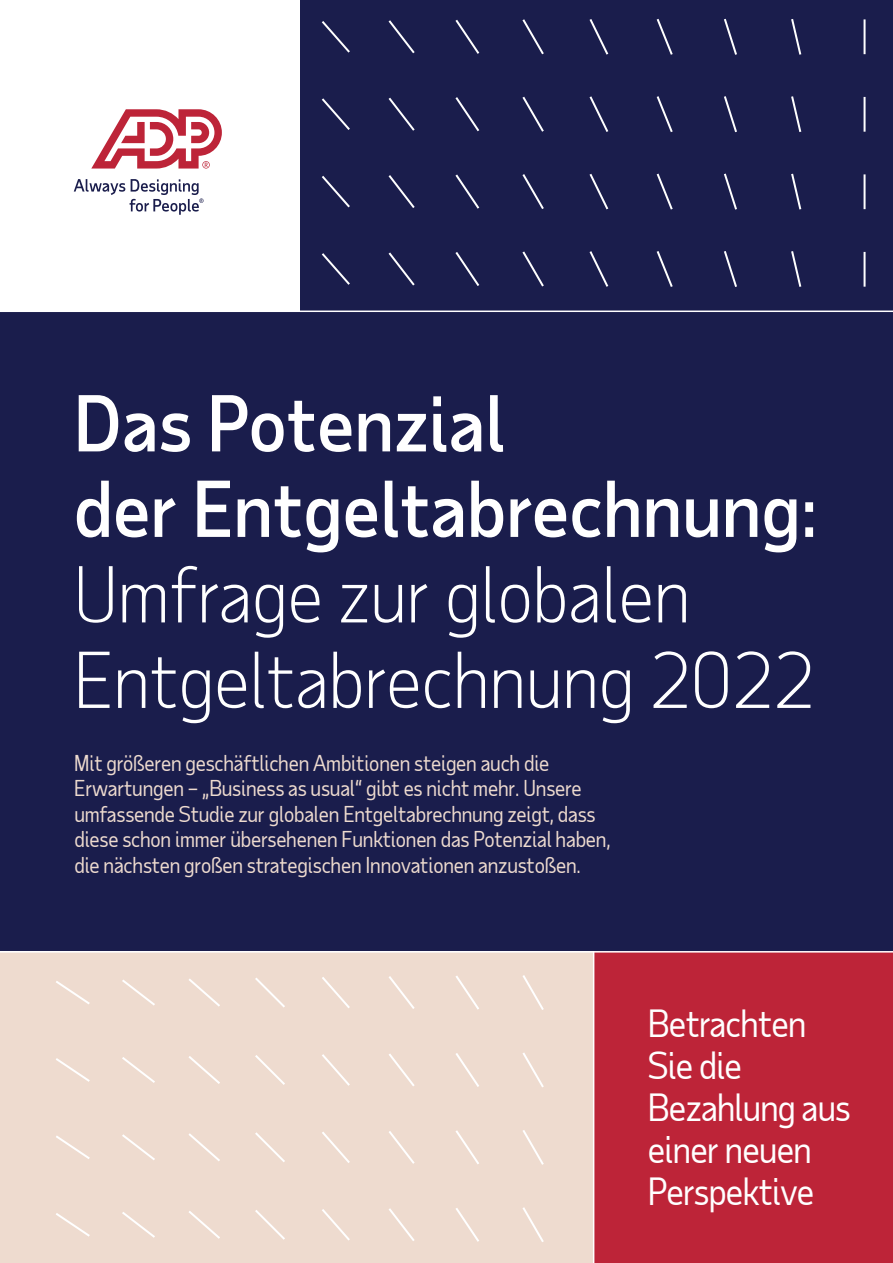
<style>
.page{position:relative;width:893px;height:1263px;background:#1a1d4c}
.page>*{position:absolute;margin:0;border:0;box-sizing:border-box;transform-origin:0 0}
.Main_Heading_-_48pt{font:300 75px/85.5px "Taub Sans";color:#fff}
.Sub_Heading_-_24pt{font:36px/42px "Taub Sans";letter-spacing:-.02em;color:#fff}
.Quote___18pt{font:21px/25.5px "Taub Sans";letter-spacing:-.01em;color:#eedbcf}
.s1{font-weight:500}
</style>
<div class="page">
<div style="left:0;top:952px;width:594px;height:311px;background:#eedbcf"></div>
<svg style="left:299px;top:19px;width:566px;height:268px"></svg>
<div style="left:0;top:0;width:299px;height:311px;background:#fff"></div>
<svg style="left:74px;top:179px;width:130px;height:36px"></svg>
<svg style="left:91px;top:109px;width:131px;height:60px"></svg>
<svg style="left:56px;top:975px;width:488px;height:267px"></svg>
<hr style="left:0;top:311px;width:893px;height:1px;background:#fff">
<div style="left:594px;top:952px;width:299px;height:311px;background:#bd2438"></div>
<hr style="left:0;top:951px;width:893px;height:1px;background:#fff">
<hr style="left:593px;top:951px;width:1px;height:312px;background:#fff">
<p class="Main_Heading_-_48pt" style="left:74px;top:379px;width:745px"><span class="s1">Das Potenzial<br>der Entgeltabrechnung:<br></span>Umfrage zur globalen<br>Entgeltabrechnung 2022</p>
<p class="Quote___18pt" style="left:74px;top:750px;width:538px">Mit größeren geschäftlichen Ambitionen steigen auch die Erwartungen – „Business as usual“ gibt es nicht mehr. Unsere umfassende Studie zur globalen Entgeltabrechnung zeigt, dass diese schon immer übersehenen Funktionen das Potenzial haben, die nächsten großen strategischen Innovationen anzustoßen.</p>
<p class="Sub_Heading_-_24pt" style="left:648px;top:1002px;width:204px">Betrachten<br>Sie die<br>Bezahlung aus einer neuen<br>Perspektive</p>
</div>
